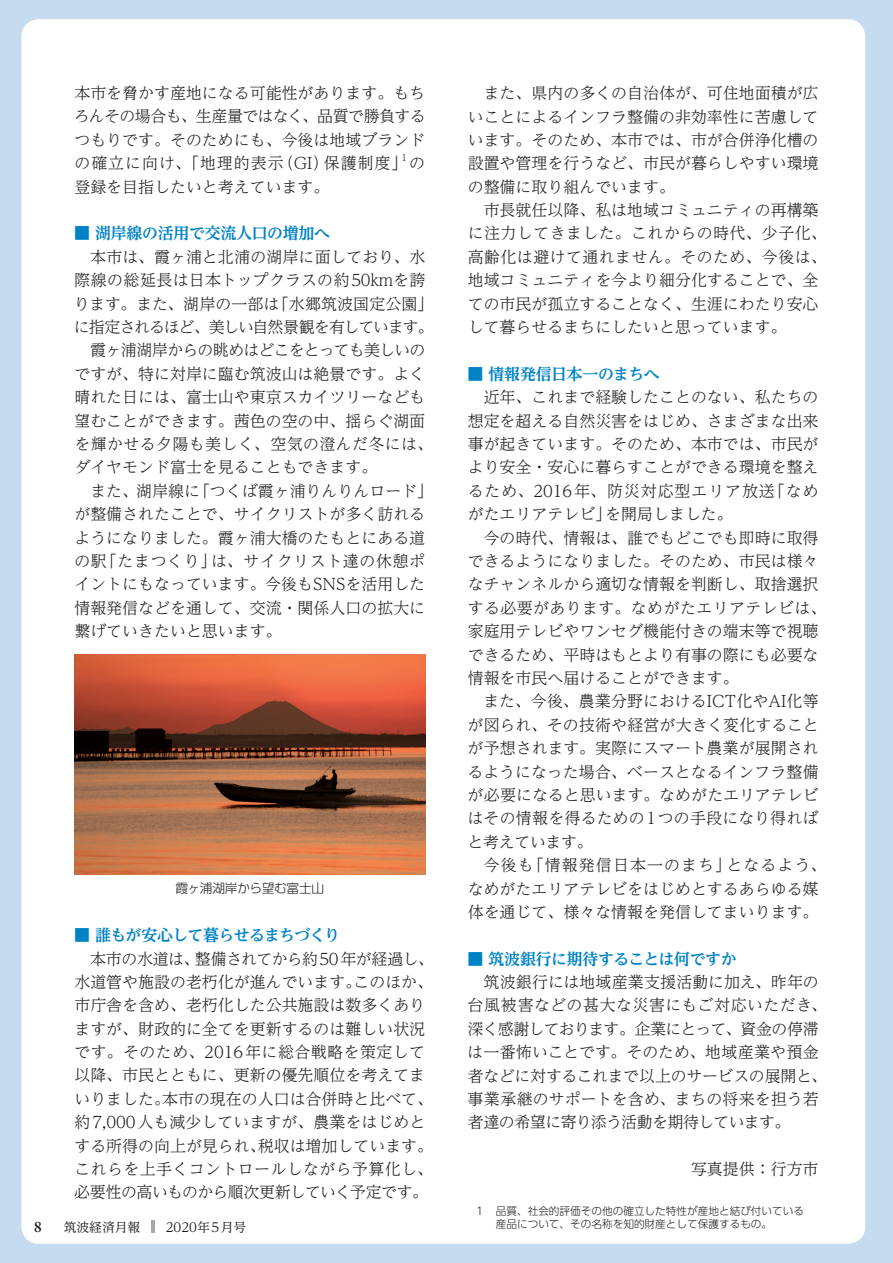
<style>
.page{position:relative;width:893px;height:1263px;background:#c5dcf0}
.page>*{position:absolute;margin:0;border:0;box-sizing:border-box;transform-origin:0 0}
.t1{font:300 15.9px/23.4px "UD Reimin Pr 6 N";color:#231f20}
.t2{font:700 15.9px "UD Reimin Pr 6 N";letter-spacing:-.025em;color:#0083c6}
.t3{font:300 15.9px "UD Reimin Pr 6 N";letter-spacing:-.065em;color:#231f20}
.t4{font:300 15.9px "UD Reimin Pr 6 N";letter-spacing:-.045em;color:#231f20}
.t5{font:300 15.9px "UD Reimin Pr 6 N";letter-spacing:.025em;color:#231f20}
.t6{font:300 15.9px "UD Reimin Pr 6 N";letter-spacing:.04em;color:#231f20}
.t7{font:600 15.9px "Garamond Premr Pro";color:#231f20}
.t8{font:12.75px "UD Reimin Pr 6 N";color:#231f20}
.t9{font:300 12.75px "UD Shin Go Pro";letter-spacing:-.025em;color:#231f20}
.t10{font:300 10.65px "UD Shin Go Pr 6";color:#231f20}
.t11{font:300 9.3px "UD Reimin Pr 6 N";color:#231f20}
</style>
<div class="page">
<div style="left:21px;top:19px;width:844px;height:1225px;background:#fff;border-radius:18px"></div>
<img style="left:74px;top:654px;width:351px;height:221px">
<hr style="left:151px;top:1220px;width:4px;height:13px;background:#a8a9ad">
<p class="t1" style="left:74px;top:81px;width:353px;text-align:justify">本市を脅かす産地になる可能性があります。もちろんその場合も、生産量ではなく、品質で勝負するつもりです。そのためにも、今後は地域ブランドの確立に向け、「地理的表示（GI）保護制度」の</p>
<p class="t11" style="left:402px;top:150px;width:7px">1</p>
<p class="t1" style="left:74px;top:174px;width:257px">登録を目指したいと考えています。</p>
<p class="t2" style="left:74px;top:220px;width:257px">■ 湖岸線の活用で交流人口の増加へ</p>
<p class="t1" style="left:90px;top:244px;width:336px">本市は、霞ヶ浦と北浦の湖岸に面しており、水</p>
<p class="t1" style="left:74px;top:268px;width:353px">際線の総延長は日本トップクラスの約50kmを誇</p>
<p class="t1" style="left:74px;top:291px;width:361px">ります。また、湖岸の一部は「水郷筑波国定公園」</p>
<p class="t3" style="left:74px;top:314px;width:362px">に指定されるほど、美しい自然景観を有しています。</p>
<p class="t4" style="left:90px;top:337px;width:337px">霞ヶ浦湖岸からの眺めはどこをとっても美しいの</p>
<p class="t1" style="left:74px;top:361px;width:352px">ですが、特に対岸に臨む筑波山は絶景です。よく</p>
<p class="t1" style="left:74px;top:385px;width:352px">晴れた日には、富士山や東京スカイツリーなども</p>
<p class="t1" style="left:74px;top:408px;width:352px">望むことができます。茜色の空の中、揺らぐ湖面</p>
<p class="t5" style="left:74px;top:431px;width:360px">を輝かせる夕陽も美しく、空気の澄んだ冬には、</p>
<p class="t1" style="left:74px;top:455px;width:304px">ダイヤモンド富士を見ることもできます。</p>
<p class="t1" style="left:90px;top:478px;width:344px">また、湖岸線に「つくば霞ヶ浦りんりんロード」</p>
<p class="t1" style="left:74px;top:502px;width:352px">が整備されたことで、サイクリストが多く訪れる</p>
<p class="t1" style="left:74px;top:525px;width:352px">ようになりました。霞ヶ浦大橋のたもとにある道</p>
<p class="t6" style="left:74px;top:548px;width:352px">の駅「たまつくり」は、サイクリスト達の休憩ポ</p>
<p class="t1" style="left:74px;top:572px;width:352px">イントにもなっています。今後もSNSを活用した</p>
<p class="t1" style="left:74px;top:595px;width:352px">情報発信などを通して、交流・関係人口の拡大に</p>
<p class="t1" style="left:74px;top:619px;width:209px">繋げていきたいと思います。</p>
<p class="t9" style="left:175px;top:878px;width:150px">霞ヶ浦湖岸から望む富士山</p>
<p class="t2" style="left:74px;top:922px;width:267px">■ 誰もが安心して暮らせるまちづくり</p>
<p class="t1" style="left:74px;top:946px;width:361px;text-indent:16px">本市の水道は、整備されてから約50年が経過し、水道管や施設の老朽化が進んでいます。このほか、市庁舎を含め、老朽化した公共施設は数多くありますが、財政的に全てを更新するのは難しい状況です。そのため、2016年に総合戦略を策定して以降、市民とともに、更新の優先順位を考えてまいりました。本市の現在の人口は合併時と比べて、約7,000人も減少していますが、農業をはじめとする所得の向上が見られ、税収は増加しています。これらを上手くコントロールしながら予算化し、必要性の高いものから順次更新していく予定です。</p>
<p class="t1" style="left:468px;top:81px;width:352px;text-align:justify;text-indent:16px">また、県内の多くの自治体が、可住地面積が広いことによるインフラ整備の非効率性に苦慮しています。そのため、本市では、市が合併浄化槽の設置や管理を行うなど、市民が暮らしやすい環境の整備に取り組んでいます。</p>
<p class="t1" style="left:468px;top:198px;width:360px;text-indent:16px">市長就任以降、私は地域コミュニティの再構築に注力してきました。これからの時代、少子化、高齢化は避けて通れません。そのため、今後は、地域コミュニティを今より細分化することで、全ての市民が孤立することなく、生涯にわたり安心して暮らせるまちにしたいと思っています。</p>
<p class="t2" style="left:467px;top:361px;width:194px">■ 情報発信日本一のまちへ</p>
<p class="t1" style="left:468px;top:385px;width:352px;text-align:justify;text-indent:16px">近年、これまで経験したことのない、私たちの想定を超える自然災害をはじめ、さまざまな出来事が起きています。そのため、本市では、市民がより安全・安心に暮らすことができる環境を整えるため、2016年、防災対応型エリア放送「なめがたエリアテレビ」を開局しました。</p>
<p class="t1" style="left:468px;top:525px;width:360px;text-indent:16px">今の時代、情報は、誰でもどこでも即時に取得できるようになりました。そのため、市民は様々なチャンネルから適切な情報を判断し、取捨選択する必要があります。なめがたエリアテレビは、家庭用テレビやワンセグ機能付きの端末等で視聴できるため、平時はもとより有事の際にも必要な情報を市民へ届けることができます。</p>
<p class="t1" style="left:467px;top:689px;width:353px;text-align:justify;text-indent:16px">また、今後、農業分野におけるICT化やAI化等が図られ、その技術や経営が大きく変化することが予想されます。実際にスマート農業が展開されるようになった場合、ベースとなるインフラ整備が必要になると思います。なめがたエリアテレビはその情報を得るための1つの手段になり得ればと考えています。</p>
<p class="t1" style="left:468px;top:853px;width:360px;text-indent:16px">今後も「情報発信日本一のまち」となるよう、なめがたエリアテレビをはじめとするあらゆる媒体を通じて、様々な情報を発信してまいります。</p>
<p class="t2" style="left:467px;top:946px;width:271px">■ 筑波銀行に期待することは何ですか</p>
<p class="t1" style="left:467px;top:970px;width:361px;text-indent:16px">筑波銀行には地域産業支援活動に加え、昨年の台風被害などの甚大な災害にもご対応いただき、深く感謝しております。企業にとって、資金の停滞は一番怖いことです。そのため、地域産業や預金者などに対するこれまで以上のサービスの展開と、事業承継のサポートを含め、まちの将来を担う若者達の希望に寄り添う活動を期待しています。</p>
<p class="t1" style="left:691px;top:1157px;width:129px">写真提供：行方市</p>
<p class="t10" style="left:475px;top:1202px;width:331px">１　品質、社会的評価その他の確立した特性が産地と結び付いている</p>
<p class="t7" style="left:34px;top:1217px;width:9px">8</p>
<p class="t8" style="left:64px;top:1216px;width:184px">筑波経済月報　　2020年 5月号</p>
<p class="t10" style="left:496px;top:1215px;width:278px">産品について、その名称を知的財産として保護するもの。</p>
</div>
